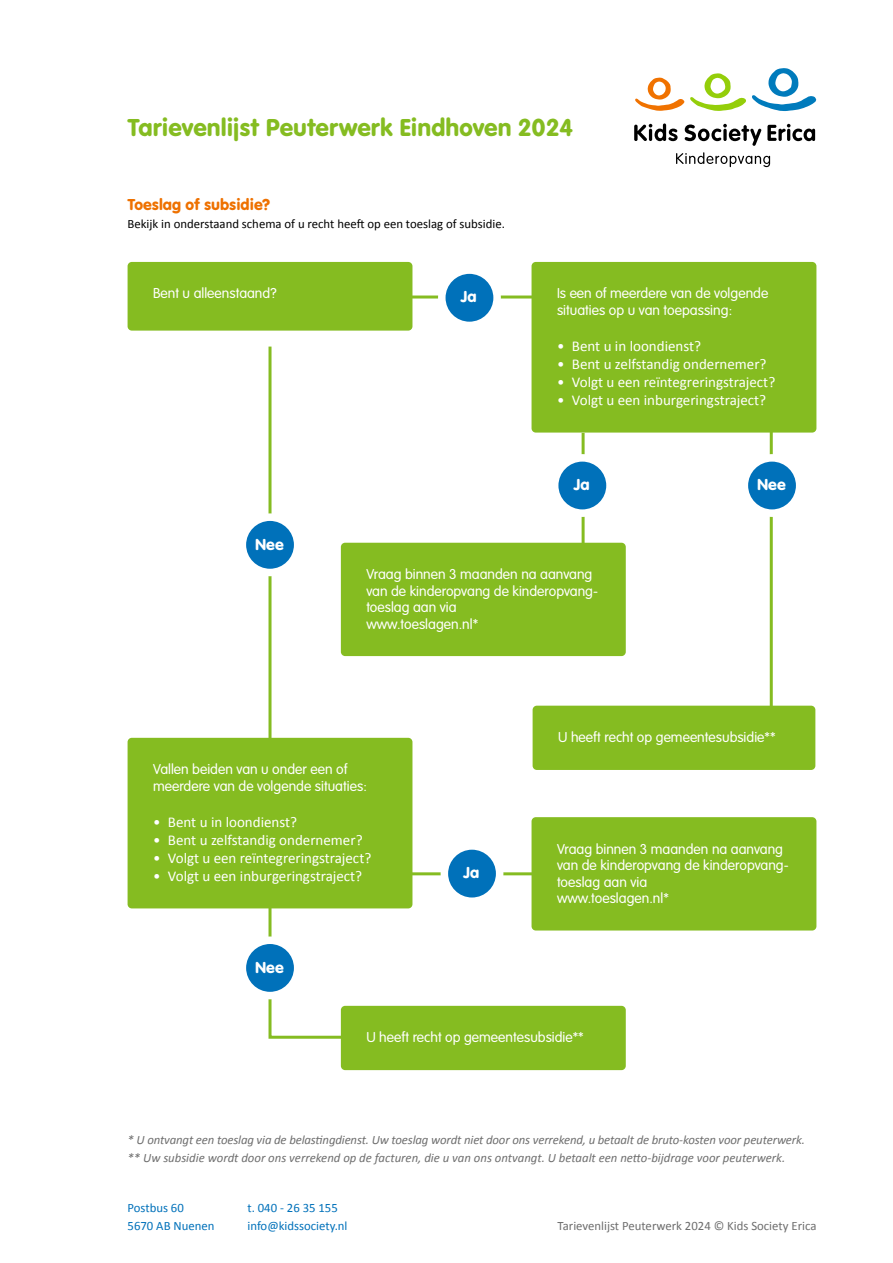
<style>
.page{position:relative;width:893px;height:1263px;background:#fff}
.page>*{position:absolute;margin:0;border:0;box-sizing:border-box;transform-origin:0 0}
.t1{font:25.5px "VAG Rundschrift D";color:#85bc21}
.t2{font:16.5px "VAG Rundschrift D";color:#ee7100}
.t3{font:16.5px "VAG Rundschrift D";color:#fff}
.t4{font:300 15px/16.5px "VAG Rundschrift D";color:#fff}
.t5{font:15px "Calibri";color:#fff}
.t6{font:italic 12.75px/18px "Calibri";letter-spacing:-.01em;color:#6e6e6e}
.t7{font:12.75px "Calibri";color:#000}
.t8{font:12.75px/18px "Calibri";color:#0071ba}
.t9{font:12.75px "Calibri";color:#6e6e6e}
</style>
<div class="page">
<hr style="left:770px;top:425px;width:3px;height:322px;background:#85bc21">
<hr style="left:582px;top:433px;width:3px;height:166px;background:#85bc21">
<div style="left:128px;top:262px;width:284px;height:69px;background:#85bc21;border-radius:4px"></div>
<div style="left:531px;top:262px;width:285px;height:171px;background:#85bc21;border-radius:4px"></div>
<div style="left:341px;top:543px;width:285px;height:113px;background:#85bc21;border-radius:4px"></div>
<div style="left:531px;top:817px;width:285px;height:113px;background:#85bc21;border-radius:4px"></div>
<div style="left:533px;top:706px;width:282px;height:64px;background:#85bc21;border-radius:4px"></div>
<svg style="left:267px;top:346px;width:148px;height:694px"></svg>
<hr style="left:397px;top:295px;width:150px;height:3px;background:#85bc21">
<hr style="left:401px;top:872px;width:146px;height:3px;background:#85bc21">
<div style="left:128px;top:738px;width:284px;height:170px;background:#85bc21;border-radius:4px"></div>
<div style="left:341px;top:1006px;width:285px;height:64px;background:#85bc21;border-radius:4px"></div>
<div style="left:242px;top:517px;width:56px;height:55px;background:#0071ba;border-radius:50%"></div>
<div style="left:239px;top:513px;width:62px;height:63px;border:8px solid #fff;border-radius:50%"></div>
<div style="left:242px;top:940px;width:56px;height:55px;background:#0071ba;border-radius:50%"></div>
<div style="left:239px;top:936px;width:62px;height:63px;border:8px solid #fff;border-radius:50%"></div>
<div style="left:442px;top:270px;width:55px;height:55px;background:#0071ba;border-radius:50%"></div>
<div style="left:438px;top:266px;width:63px;height:63px;border:8px solid #fff;border-radius:50%"></div>
<div style="left:555px;top:458px;width:55px;height:55px;background:#0071ba;border-radius:50%"></div>
<div style="left:551px;top:454px;width:63px;height:63px;border:8px solid #fff;border-radius:50%"></div>
<div style="left:444px;top:846px;width:56px;height:55px;background:#0071ba;border-radius:50%"></div>
<div style="left:441px;top:842px;width:62px;height:63px;border:8px solid #fff;border-radius:50%"></div>
<div style="left:744px;top:458px;width:56px;height:55px;background:#0071ba;border-radius:50%"></div>
<div style="left:741px;top:454px;width:62px;height:63px;border:8px solid #fff;border-radius:50%"></div>
<svg style="left:634px;top:123px;width:44px;height:18px"></svg>
<svg style="left:685px;top:124px;width:76px;height:22px"></svg>
<svg style="left:767px;top:124px;width:48px;height:17px"></svg>
<svg style="left:676px;top:152px;width:94px;height:15px"></svg>
<svg style="left:690px;top:73px;width:56px;height:38px"></svg>
<svg style="left:635px;top:78px;width:49px;height:33px"></svg>
<svg style="left:752px;top:68px;width:64px;height:43px"></svg>
<h1 class="t1" style="left:128px;top:113px;width:447px">Tarievenlijst Peuterwerk Eindhoven 2024</h1>
<p class="t2" style="left:128px;top:194px;width:144px">Toeslag of subsidie?</p>
<p class="t7" style="left:128px;top:215px;width:379px">Bekijk in onderstaand schema of u recht heeft op een toeslag of subsidie.</p>
<p class="t4" style="left:153px;top:285px;width:125px">Bent u alleenstaand?</p>
<p class="t4" style="left:557px;top:285px;width:213px">Is een of meerdere van de volgende situaties op u van toepassing:</p>
<p class="t5" style="left:557px;top:336px;width:146px">• Bent u in loondienst?</p>
<p class="t5" style="left:557px;top:354px;width:211px">• Bent u zelfstandig ondernemer?</p>
<p class="t5" style="left:557px;top:372px;width:220px">• Volgt u een reïntegreringstraject?</p>
<p class="t5" style="left:557px;top:390px;width:211px">• Volgt u een inburgeringstraject?</p>
<p class="t3" style="left:461px;top:287px;width:17px">Ja</p>
<p class="t3" style="left:255px;top:534px;width:30px">Nee</p>
<p class="t3" style="left:574px;top:475px;width:17px">Ja</p>
<p class="t4" style="left:366px;top:566px;width:233px">Vraag binnen 3 maanden na aanvang van de kinderopvang de kinderopvang&shy;toeslag aan via<br>www.toeslagen.nl*</p>
<p class="t3" style="left:757px;top:475px;width:30px">Nee</p>
<p class="t4" style="left:558px;top:729px;width:219px">U heeft recht op gemeentesubsidie**</p>
<p class="t4" style="left:153px;top:761px;width:215px">Vallen beiden van u onder een of meerdere van de volgende situaties:</p>
<p class="t5" style="left:153px;top:812px;width:146px">• Bent u in loondienst?</p>
<p class="t5" style="left:153px;top:830px;width:211px">• Bent u zelfstandig ondernemer?</p>
<p class="t5" style="left:153px;top:848px;width:220px">• Volgt u een reïntegreringstraject?</p>
<p class="t5" style="left:153px;top:866px;width:211px">• Volgt u een inburgeringstraject?</p>
<p class="t3" style="left:255px;top:957px;width:30px">Nee</p>
<p class="t3" style="left:463px;top:863px;width:17px">Ja</p>
<p class="t4" style="left:557px;top:841px;width:233px">Vraag binnen 3 maanden na aanvang van de kinderopvang de kinderopvang&shy;toeslag aan via<br>www.toeslagen.nl*</p>
<p class="t4" style="left:366px;top:1029px;width:219px">U heeft recht op gemeentesubsidie**</p>
<p class="t6" style="left:128px;top:1130px;width:679px">* U ontvangt een toeslag via de belastingdienst. Uw toeslag wordt niet door ons verrekend, u betaalt de bruto-kosten voor peuterwerk. ** Uw subsidie wordt door ons verrekend op de facturen, die u van ons ontvangt. U betaalt een netto-bijdrage voor peuterwerk.</p>
<p class="t8" style="left:128px;top:1198px;width:88px">Postbus 60<br>5670 AB Nuenen</p>
<p class="t8" style="left:247px;top:1198px;width:102px">t. 040 - 26 35 155 info@kidssociety.nl</p>
<p class="t9" style="left:558px;top:1218px;width:260px">Tarievenlijst Peuterwerk 2024 © Kids Society Erica</p>
</div>
